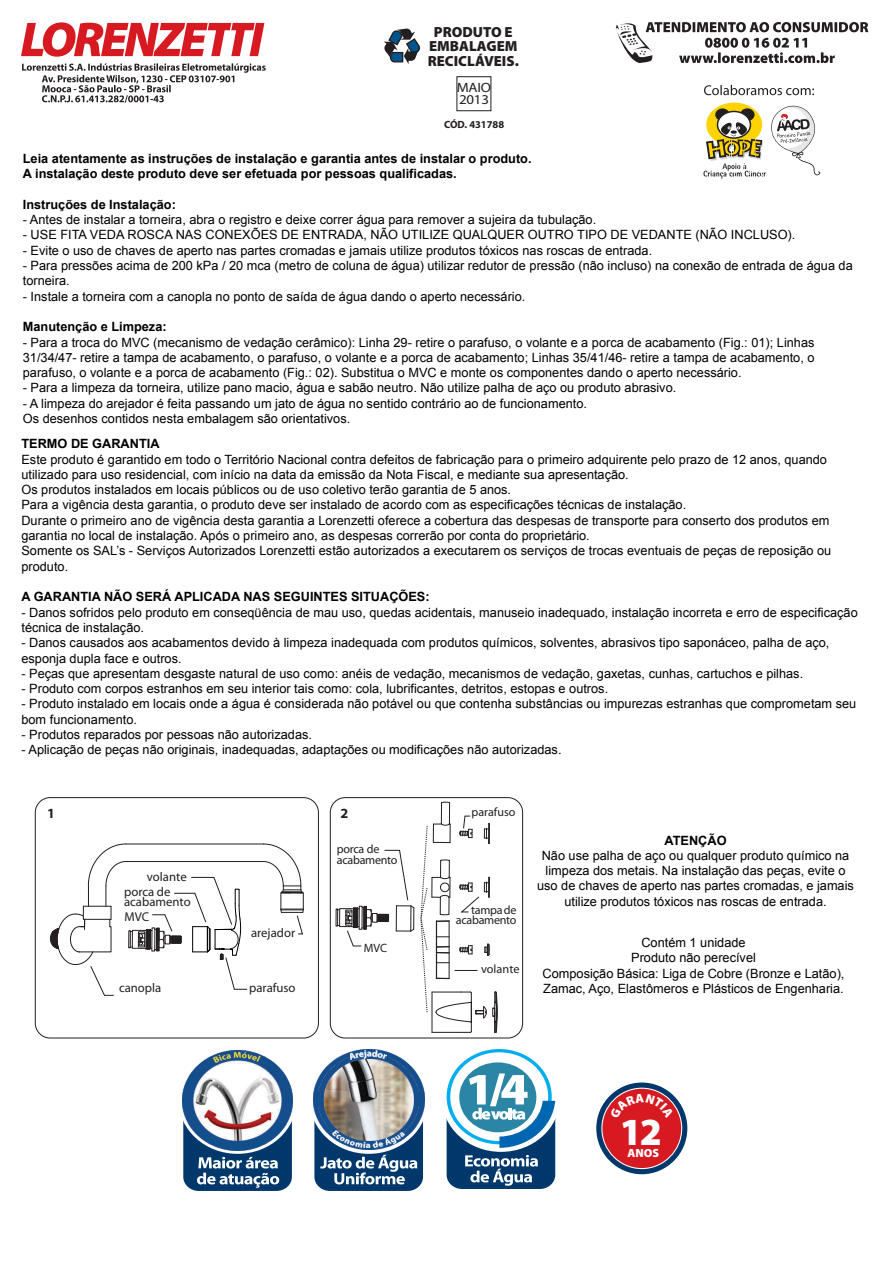
<style>
.page{position:relative;width:893px;height:1263px;background:#fff}
.page>*{position:absolute;margin:0;border:0;box-sizing:border-box;transform-origin:0 0}
.t1{font:900 38.55px "Myriad Pro";color:#fff}
.t2{font:900 14.7px/14.4px "Myriad Pro";color:#231f20;text-align:center}
.t3{font:700 14.1px "Myriad Pro";color:#231f20}
.t4{font:13.5px/12.1px "Myriad Pro";letter-spacing:-.01em;color:#231f20;scale:1.1 1}
.t5{font:12.75px/15.3px "Arial";color:#000}
.t6{font:700 12.75px/15.3px "Arial";color:#000}
.t7{font:12.75px/10.1px "Myriad Pro";color:#231f20}
.t8{font:12px/10.9px "Myriad Pro";letter-spacing:-.02em;color:#231f20}
.t9{font:12px "Myriad Pro";color:#231f20}
.t10{font:900 11.85px "Myriad Pro";color:#fff}
.t11{font:700 10.5px "Myriad Pro";color:#231f20}
</style>
<div class="page">
<svg style="left:21px;top:22px;width:243px;height:35px"></svg>
<svg style="left:616px;top:22px;width:252px;height:41px"></svg>
<svg style="left:22px;top:63px;width:244px;height:40px"></svg>
<svg style="left:703px;top:85px;width:118px;height:94px"></svg>
<svg style="left:384px;top:28px;width:37px;height:36px"></svg>
<div style="left:314px;top:1085px;width:109px;height:106px;background:#00386c;border-radius:15px"></div>
<div style="left:310px;top:1047px;width:118px;height:107px;background:#fff;border-radius:50%"></div>
<img style="left:313px;top:1049px;width:111px;height:101px">
<img style="left:319px;top:1054px;width:100px;height:91px">
<img style="left:350px;top:1051px;width:37px;height:9px">
<img style="left:332px;top:1140px;width:72px;height:8px">
<img style="left:324px;top:1060px;width:90px;height:80px">
<svg style="left:320px;top:1155px;width:97px;height:29px"></svg>
<div style="left:447px;top:1083px;width:108px;height:106px;background:#00386c;border-radius:15px"></div>
<div style="left:442px;top:1045px;width:118px;height:107px;background:#fff;border-radius:50%"></div>
<svg style="left:447px;top:1049px;width:108px;height:99px"></svg>
<svg style="left:465px;top:1155px;width:73px;height:31px"></svg>
<div style="left:183px;top:1085px;width:109px;height:106px;background:#00386c;border-radius:15px"></div>
<svg style="left:197px;top:1157px;width:82px;height:31px"></svg>
<svg style="left:179px;top:1047px;width:117px;height:107px"></svg>
<img style="left:183px;top:1051px;width:109px;height:99px">
<div style="left:35px;top:797px;width:284px;height:241px;border:1px solid #231f20;border-radius:15px"></div>
<div style="left:132px;top:930px;width:15px;height:19px;border:1px solid #231f20"></div>
<hr style="left:126px;top:843px;width:137px;height:1px;background:#231f20">
<hr style="left:126px;top:861px;width:137px;height:1px;background:#231f20">
<svg style="left:50px;top:843px;width:82px;height:153px"></svg>
<svg style="left:138px;top:877px;width:109px;height:112px"></svg>
<svg style="left:263px;top:843px;width:41px;height:91px"></svg>
<div style="left:330px;top:797px;width:193px;height:241px;border:1px solid #231f20;border-radius:15px"></div>
<div style="left:339px;top:908px;width:15px;height:19px;border:1px solid #231f20"></div>
<div style="left:345px;top:910px;width:7px;height:16px;border:1px solid #231f20"></div>
<svg style="left:336px;top:908px;width:4px;height:18px"></svg>
<svg style="left:346px;top:801px;width:152px;height:232px"></svg>
<svg style="left:596px;top:1082px;width:91px;height:92px"></svg>
<p class="t2" style="left:428px;top:24px;width:93px">PRODUTO E<br>EMBALAGEM<br>RECICLÁVEIS.</p>
<p class="t4" style="left:457px;top:81px;width:33px">MAIO<br>2013</p>
<p class="t11" style="left:444px;top:117px;width:62px">CÓD. 431788</p>
<p class="t6" style="left:23px;top:151px;width:510px">Leia atentamente as instruções de instalação e garantia antes de instalar o produto.<br>A instalação deste produto deve ser efetuada por pessoas qualificadas.</p>
<p class="t6" style="left:23px;top:197px;width:155px">Instruções de Instalação:</p>
<p class="t5" style="left:23px;top:212px;width:575px">- Antes de instalar a torneira, abra o registro e deixe correr água para remover a sujeira da tubulação.</p>
<p class="t5" style="left:23px;top:227px;width:774px">- USE FITA VEDA ROSCA NAS CONEXÕES DE ENTRADA, NÃO UTILIZE QUALQUER OUTRO TIPO DE VEDANTE (NÃO INCLUSO).</p>
<p class="t5" style="left:23px;top:243px;width:631px">- Evite o uso de chaves de aperto nas partes cromadas e jamais utilize produtos tóxicos nas roscas de entrada.</p>
<p class="t5" style="left:23px;top:258px;width:831px">- Para pressões acima de 200 kPa / 20 mca (metro de coluna de água) utilizar redutor de pressão (não incluso) na conexão de entrada de água da torneira.</p>
<p class="t5" style="left:23px;top:289px;width:504px">- Instale a torneira com a canopla no ponto de saída de água dando o aperto necessário.</p>
<p class="t6" style="left:23px;top:319px;width:145px">Manutenção e Limpeza:</p>
<p class="t5" style="left:23px;top:334px;width:793px;text-align:justify">- Para a troca do MVC (mecanismo de vedação cerâmico): Linha 29- retire o parafuso, o volante e a porca de acabamento (Fig.: 01); Linhas 31/34/47- retire a tampa de acabamento, o parafuso, o volante e a porca de acabamento; Linhas 35/41/46- retire a tampa de acabamento, o parafuso, o volante e a porca de acabamento (Fig.: 02). Substitua o MVC e monte os componentes dando o aperto necessário.</p>
<p class="t5" style="left:23px;top:380px;width:655px">- Para a limpeza da torneira, utilize pano macio, água e sabão neutro. Não utilize palha de aço ou produto abrasivo.</p>
<p class="t5" style="left:23px;top:396px;width:566px">- A limpeza do arejador é feita passando um jato de água no sentido contrário ao de funcionamento.<br>Os desenhos contidos nesta embalagem são orientativos.</p>
<p class="t6" style="left:21px;top:436px;width:140px">TERMO DE GARANTIA</p>
<p class="t5" style="left:21px;top:452px;width:811px">Este produto é garantido em todo o Território Nacional contra defeitos de fabricação para o primeiro adquirente pelo prazo de 12 anos, quando utilizado para uso residencial, com início na data da emissão da Nota Fiscal, e mediante sua apresentação.<br>Os produtos instalados em locais públicos ou de uso coletivo terão garantia de 5 anos.<br>Para a vigência desta garantia, o produto deve ser instalado de acordo com as especificações técnicas de instalação.<br>Durante o primeiro ano de vigência desta garantia a Lorenzetti oferece a cobertura das despesas de transporte para conserto dos produtos em garantia no local de instalação. Após o primeiro ano, as despesas correrão por conta do proprietário.<br>Somente os SAL’s - Serviços Autorizados Lorenzetti estão autorizados a executarem os serviços de trocas eventuais de peças de reposição ou produto.</p>
<p class="t6" style="left:21px;top:589px;width:410px">A GARANTIA NÃO SERÁ APLICADA NAS SEGUINTES SITUAÇÕES:</p>
<p class="t5" style="left:21px;top:605px;width:838px">- Danos sofridos pelo produto em conseqüência de mau uso, quedas acidentais, manuseio inadequado, instalação incorreta e erro de especificação técnica de instalação.</p>
<p class="t5" style="left:21px;top:635px;width:809px">- Danos causados aos acabamentos devido à limpeza inadequada com produtos químicos, solventes, abrasivos tipo saponáceo, palha de aço, esponja dupla face e outros.</p>
<p class="t5" style="left:21px;top:666px;width:783px">- Peças que apresentam desgaste natural de uso como: anéis de vedação, mecanismos de vedação, gaxetas, cunhas, cartuchos e pilhas.</p>
<p class="t5" style="left:21px;top:681px;width:588px">- Produto com corpos estranhos em seu interior tais como: cola, lubrificantes, detritos, estopas e outros.</p>
<p class="t5" style="left:21px;top:696px;width:836px">- Produto instalado em locais onde a água é considerada não potável ou que contenha substâncias ou impurezas estranhas que comprometam seu bom funcionamento.</p>
<p class="t5" style="left:21px;top:727px;width:292px">- Produtos reparados por pessoas não autorizadas.</p>
<p class="t5" style="left:21px;top:742px;width:542px">- Aplicação de peças não originais, inadequadas, adaptações ou modificações não autorizadas.</p>
<p class="t3" style="left:47px;top:804px;width:9px">1</p>
<p class="t7" style="left:147px;top:871px;width:41px">volante</p>
<p class="t7" style="left:124px;top:886px;width:68px">porca de acabamento</p>
<p class="t7" style="left:124px;top:911px;width:26px">MVC</p>
<p class="t7" style="left:119px;top:983px;width:44px">canopla</p>
<p class="t7" style="left:251px;top:927px;width:46px">arejador</p>
<p class="t7" style="left:249px;top:982px;width:48px">parafuso</p>
<p class="t3" style="left:340px;top:804px;width:9px">2</p>
<p class="t8" style="left:337px;top:843px;width:62px">porca de acabamento</p>
<p class="t8" style="left:364px;top:942px;width:25px">MVC</p>
<p class="t9" style="left:471px;top:805px;width:46px">parafuso</p>
<p class="t8" style="left:456px;top:904px;width:62px;line-height:10.2px;text-align:right">tampa de acabamento</p>
<p class="t9" style="left:481px;top:962px;width:40px">volante</p>
<p class="t6" style="left:664px;top:833px;width:64px">ATENÇÃO</p>
<p class="t5" style="left:537px;top:848px;width:318px;text-align:center">Não use palha de aço ou qualquer produto químico na limpeza dos metais. Na instalação das peças, evite o uso de chaves de aperto nas partes cromadas, e jamais utilize produtos tóxicos nas roscas de entrada.</p>
<p class="t5" style="left:543px;top:935px;width:303px;text-align:center">Contém 1 unidade<br>Produto não perecível<br>Composição Básica: Liga de Cobre (Bronze e Latão), Zamac, Aço, Elastômeros e Plásticos de Engenharia.</p>
<h1 class="t1" style="left:620px;top:1106px;width:43px">12</h1>
<p class="t10" style="left:627px;top:1145px;width:33px">ANOS</p>
</div>
